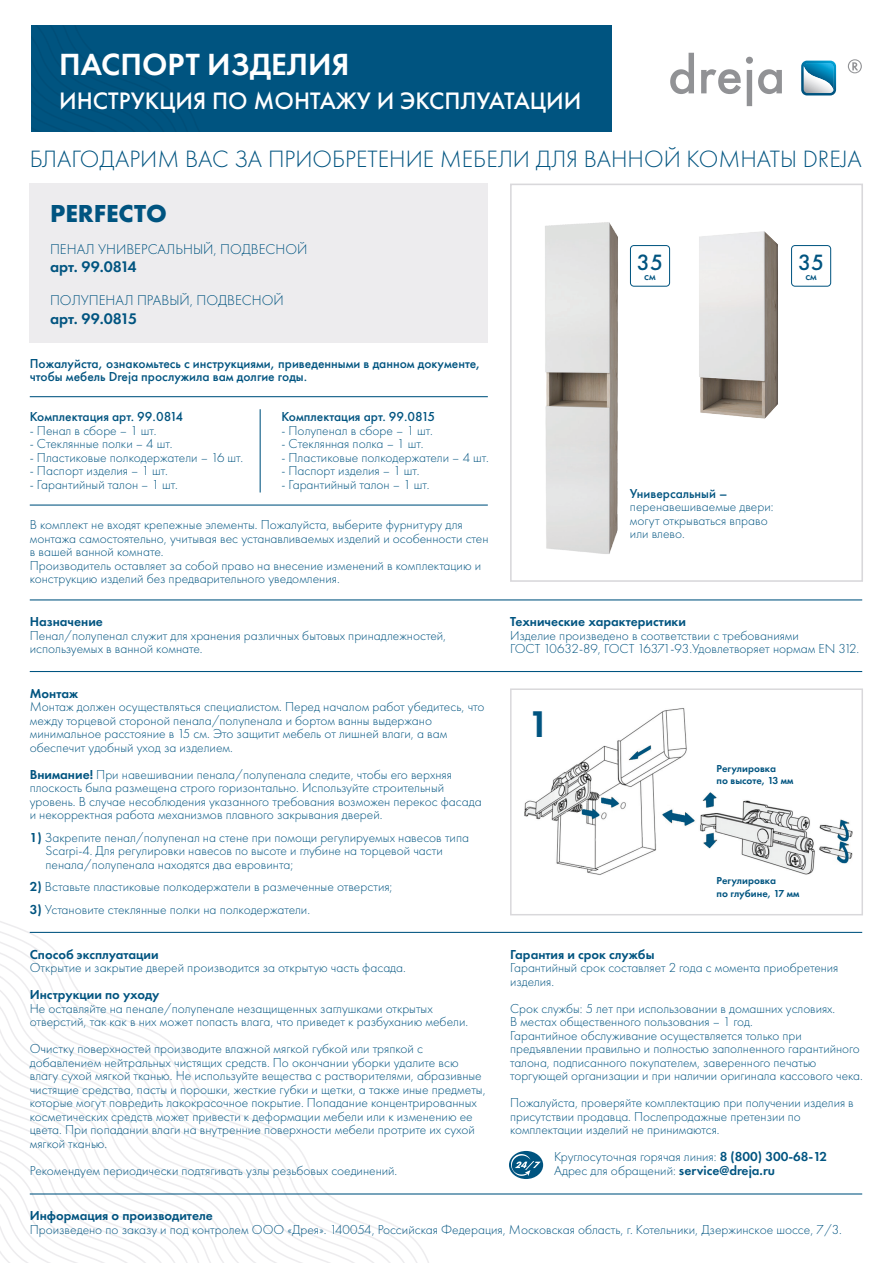
<style>
.page{position:relative;width:893px;height:1263px;background:#fff}
.page>*{position:absolute;margin:0;border:0;box-sizing:border-box;transform-origin:0 0}
.t1{font:600 38.55px "Futura PT";color:#005480}
.t2{font:600 31.8px "Futura PT";color:#fff}
.t3{font:700 25.5px "Futura New";color:#005480}
.t4{font:500 24.75px "Futura PT";color:#fff}
.t5{font:300 24.45px "Futura PT";color:#005480}
.t6{font:500 22.95px "Futura PT";color:#005480}
.t7{font:600 15.9px "Futura PT";color:#005480}
.t8{font:300 14.7px "Futura PT";color:#005480}
.t9{font:300 13.5px/13.5px "Futura PT";color:#005480}
.t10{font:500 13.5px/13.5px "Futura PT";color:#005480}
.t11{font:600 13.5px "Futura PT";color:#005480}
.t12{font:600 10.5px/12.6px "Futura PT";color:#005480}
.s1{font-weight:600}
</style>
<div class="page">
<svg style="left:0;top:921px;width:429px;height:342px"></svg>
<img style="left:417px;top:224px;width:334px;height:377px">
<img style="left:578px;top:222px;width:254px;height:223px">
<div style="left:510px;top:184px;width:353px;height:398px;border:2px solid #d9d8db"></div>
<div style="left:30px;top:184px;width:458px;height:159px;background:#edecee"></div>
<div style="left:31px;top:26px;width:581px;height:106px;background:#005480"></div>
<svg style="left:801px;top:61px;width:35px;height:34px"></svg>
<svg style="left:670px;top:53px;width:24px;height:41px"></svg>
<svg style="left:701px;top:57px;width:81px;height:49px"></svg>
<svg style="left:848px;top:59px;width:14px;height:14px"></svg>
<hr style="left:30px;top:599px;width:832px;height:1px;background:#005480">
<hr style="left:30px;top:396px;width:458px;height:1px;background:#005480">
<hr style="left:30px;top:504px;width:458px;height:2px;background:#005480">
<hr style="left:260px;top:409px;width:1px;height:83px;background:#005480">
<hr style="left:30px;top:671px;width:832px;height:1px;background:#005480">
<hr style="left:30px;top:932px;width:832px;height:1px;background:#005480">
<hr style="left:30px;top:1193px;width:832px;height:1px;background:#005480">
<img style="left:524px;top:708px;width:329px;height:167px">
<div style="left:510px;top:688px;width:353px;height:227px;border:2px solid #d9d8db"></div>
<svg style="left:509px;top:1151px;width:34px;height:28px"></svg>
<svg style="left:511px;top:1154px;width:30px;height:22px"></svg>
<svg style="left:630px;top:245px;width:40px;height:42px"></svg>
<svg style="left:791px;top:245px;width:40px;height:42px"></svg>
<h2 class="t2" style="left:59px;top:45px;width:292px">ПАСПОРТ ИЗДЕЛИЯ</h2>
<h3 class="t4" style="left:59px;top:86px;width:524px">ИНСТРУКЦИЯ ПО МОНТАЖУ И ЭКСПЛУАТАЦИИ</h3>
<h3 class="t5" style="left:30px;top:145px;width:833px">БЛАГОДАРИМ ВАС ЗА ПРИОБРЕТЕНИЕ МЕБЕЛИ ДЛЯ ВАННОЙ КОМНАТЫ DREJA</h3>
<h3 class="t3" style="left:50px;top:197px;width:119px">PERFECTO</h3>
<p class="t8" style="left:50px;top:240px;width:259px">ПЕНАЛ УНИВЕРСАЛЬНЫЙ, ПОДВЕСНОЙ</p>
<p class="t7" style="left:50px;top:257px;width:88px">арт. 99.0814</p>
<p class="t8" style="left:50px;top:292px;width:235px">ПОЛУПЕНАЛ ПРАВЫЙ, ПОДВЕСНОЙ</p>
<p class="t7" style="left:50px;top:308px;width:88px">арт. 99.0815</p>
<p class="t10" style="left:30px;top:356px;width:452px">Пожалуйста, ознакомьтесь с инструкциями, приведенными в данном документе, чтобы мебель Dreja прослужила вам долгие годы.</p>
<p class="t10" style="left:30px;top:410px;width:155px">Комплектация арт. 99.0814</p>
<p class="t9" style="left:30px;top:423px;width:128px">- Пенал в сборе – 1 шт.</p>
<p class="t9" style="left:30px;top:437px;width:144px">- Стеклянные полки – 4 шт.</p>
<p class="t9" style="left:30px;top:450px;width:215px">- Пластиковые полкодержатели – 16 шт.</p>
<p class="t9" style="left:30px;top:464px;width:140px">- Паспорт изделия – 1 шт.</p>
<p class="t9" style="left:30px;top:477px;width:150px">- Гарантийный талон – 1 шт.</p>
<p class="t10" style="left:281px;top:410px;width:155px">Комплектация арт. 99.0815</p>
<p class="t9" style="left:281px;top:423px;width:153px">- Полупенал в сборе – 1 шт.</p>
<p class="t9" style="left:281px;top:437px;width:144px">- Стеклянная полка – 1 шт.</p>
<p class="t9" style="left:281px;top:450px;width:209px">- Пластиковые полкодержатели – 4 шт.</p>
<p class="t9" style="left:281px;top:464px;width:140px">- Паспорт изделия – 1 шт.</p>
<p class="t9" style="left:281px;top:477px;width:150px">- Гарантийный талон – 1 шт.</p>
<p class="t9" style="left:30px;top:518px;width:460px">В комплект не входят крепежные элементы. Пожалуйста, выберите фурнитуру для монтажа самостоятельно, учитывая вес устанавливаемых изделий и особенности стен в вашей ванной комнате.<br>Производитель оставляет за собой право на внесение изменений в комплектацию и конструкцию изделий без предварительного уведомления.</p>
<p class="t11" style="left:30px;top:613px;width:75px">Назначение</p>
<p class="t9" style="left:30px;top:628px;width:418px">Пенал/полупенал служит для хранения различных бытовых принадлежностей, используемых в ванной комнате.</p>
<p class="t11" style="left:30px;top:685px;width:50px">Монтаж</p>
<p class="t9" style="left:30px;top:700px;width:456px">Монтаж должен осуществляться специалистом. Перед началом работ убедитесь, что между торцевой стороной пенала/полупенала и бортом ванны выдержано минимальное расстояние в 15 см. Это защитит мебель от лишней влаги, а вам обеспечит удобный уход за изделием.</p>
<p class="t9" style="left:30px;top:768px;width:453px"><span class="s1">Внимание!</span> При навешивании пенала/полупенала следите, чтобы его верхняя плоскость была размещена строго горизонтально. Используйте строительный уровень. В случае несоблюдения указанного требования возможен перекос фасада и некорректная работа механизмов плавного закрывания дверей.</p>
<p class="t9" style="left:45px;top:831px;width:425px;text-indent:-16px"><span class="s1">1)</span> Закрепите пенал/полупенал на стене при помощи регулируемых навесов типа<br>Scarpi-4. Для регулировки навесов по высоте и глубине на торцевой части пенала/полупенала находятся два евровинта;</p>
<p class="t9" style="left:30px;top:880px;width:364px"><span class="s1">2)</span> Вставьте пластиковые полкодержатели в размеченные отверстия;</p>
<p class="t9" style="left:30px;top:903px;width:282px"><span class="s1">3)</span> Установите стеклянные полки на полкодержатели.</p>
<p class="t11" style="left:30px;top:946px;width:130px">Способ эксплуатации</p>
<p class="t9" style="left:30px;top:961px;width:378px">Открытие и закрытие дверей производится за открытую часть фасада.</p>
<p class="t11" style="left:30px;top:986px;width:131px">Инструкции по уходу</p>
<p class="t9" style="left:30px;top:1001px;width:440px">Не оставляйте на пенале/полупенале незащищенных заглушками открытых отверстий, так как в них может попасть влага, что приведет к разбуханию мебели.</p>
<p class="t9" style="left:30px;top:1042px;width:457px">Очистку поверхностей производите влажной мягкой губкой или тряпкой с добавлением нейтральных чистящих средств. По окончании уборки удалите всю влагу сухой мягкой тканью. Не используйте вещества с растворителями, абразивные чистящие средства, пасты и порошки, жесткие губки и щетки, а также иные предметы, которые могут повредить лакокрасочное покрытие. Попадание концентрированных косметических средств может привести к деформации мебели или к изменению ее цвета. При попадании влаги на внутренние поверхности мебели протрите их сухой мягкой тканью.</p>
<p class="t9" style="left:30px;top:1163px;width:369px">Рекомендуем периодически подтягивать узлы резьбовых соединений.</p>
<h3 class="t6" style="left:637px;top:248px;width:28px">35<sub>см</sub></h3>
<h3 class="t6" style="left:798px;top:248px;width:28px">35<sub>см</sub></h3>
<p class="t10" style="left:630px;top:486px;width:99px">Универсальный –</p>
<p class="t9" style="left:630px;top:500px;width:145px">перенавешиваемые двери: могут открываться вправо или влево.</p>
<p class="t11" style="left:510px;top:613px;width:177px">Технические характеристики</p>
<p class="t9" style="left:510px;top:628px;width:351px">Изделие произведено в соответствии с требованиями<br>ГОСТ 10632-89, ГОСТ 16371-93.Удовлетворяет нормам EN 312.</p>
<h1 class="t1" style="left:528px;top:700px;width:23px">1</h1>
<p class="t12" style="left:717px;top:762px;width:78px">Регулировка<br>по высоте, 13 мм</p>
<p class="t12" style="left:717px;top:874px;width:84px">Регулировка<br>по глубине, 17 мм</p>
<p class="t11" style="left:510px;top:946px;width:146px">Гарантия и срок службы</p>
<p class="t9" style="left:510px;top:961px;width:330px">Гарантийный срок составляет 2 года с момента приобретения изделия.</p>
<p class="t9" style="left:510px;top:1001px;width:354px">Срок службы: 5 лет при использовании в домашних условиях.<br>В местах общественного пользования – 1 год.<br>Гарантийное обслуживание осуществляется только при предъявлении правильно и полностью заполненного гарантийного талона, подписанного покупателем, заверенного печатью торгующей организации и при наличии оригинала кассового чека.</p>
<p class="t9" style="left:510px;top:1096px;width:345px">Пожалуйста, проверяйте комплектацию при получении изделия в присутствии продавца. Послепродажные претензии по комплектации изделий не принимаются.</p>
<p class="t9" style="left:554px;top:1150px;width:275px">Круглосуточная горячая линия: <span class="s1">8 (800) 300-68-12<br></span>Адрес для обращений: <span class="s1">service@dreja.ru</span></p>
<p class="t11" style="left:30px;top:1207px;width:185px">Информация о производителе</p>
<p class="t9" style="left:30px;top:1222px;width:814px">Произведено по заказу и под контролем ООО «Дрея». 140054, Российская Федерация, Московская область, г. Котельники, Дзержинское шоссе, 7/3.</p>
</div>
